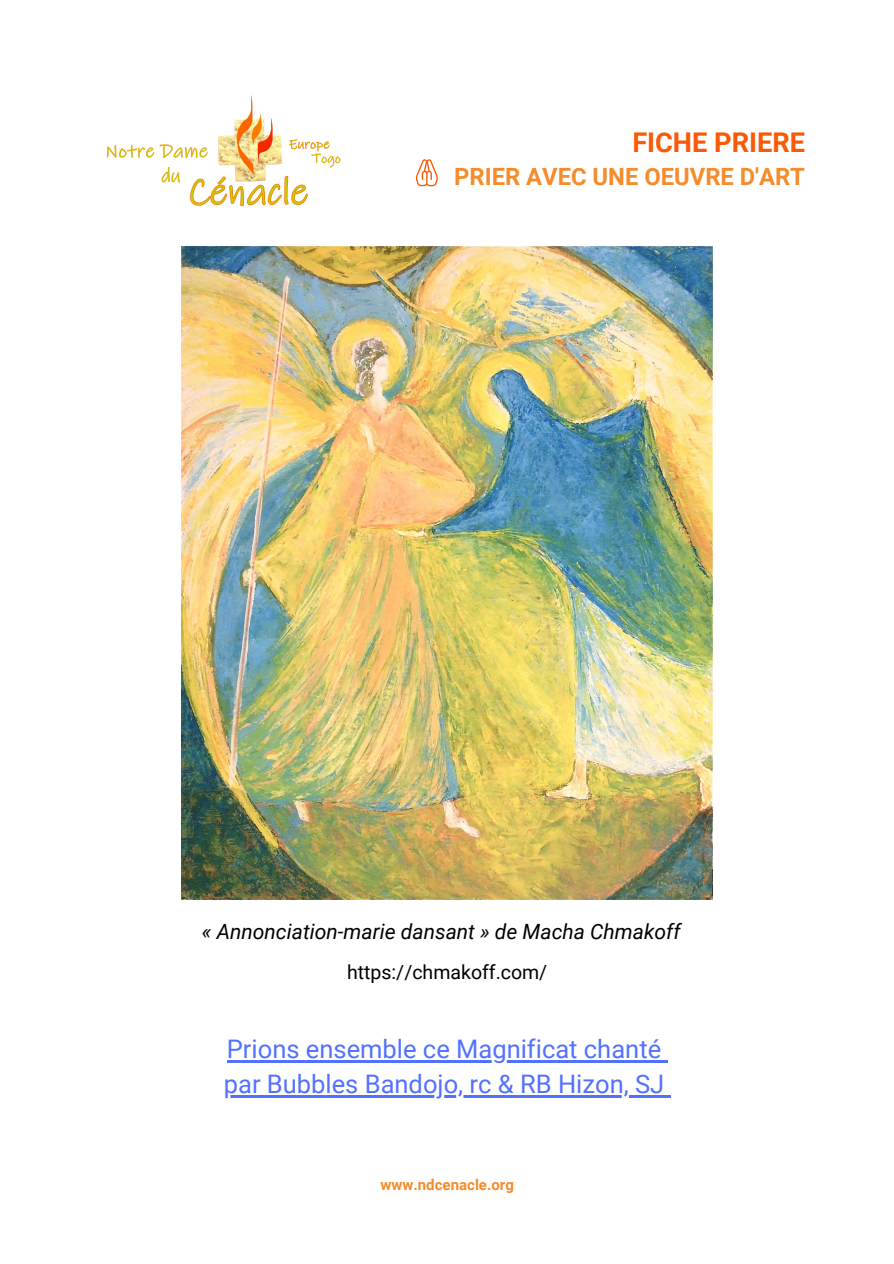
<style>
.page{position:relative;width:894px;height:1264px;background:#fff}
.page>*{position:absolute;margin:0;border:0;box-sizing:border-box;transform-origin:0 0}
.t1{font:700 27.15px "Roboto";color:#fb5905}
.t2{font:25.5px "Roboto";color:#5271ff}
.t3{font:700 23.7px "Roboto";color:#f58c2c}
.t4{font:italic 21px "Roboto";color:#000}
.t5{font:19.5px "Roboto";color:#000}
.t6{font:700 15px "Roboto";color:#f58c2c}
</style>
<div class="page">
<img style="left:106px;top:95px;width:235px;height:112px">
<svg style="left:415px;top:159px;width:23px;height:27px"></svg>
<img style="left:181px;top:246px;width:531px;height:653px">
<hr style="left:227px;top:1060px;width:434px;height:2px;background:#5271ff">
<svg style="left:661px;top:1060px;width:6px;height:2px"></svg>
<hr style="left:224px;top:1095px;width:440px;height:2px;background:#5271ff">
<svg style="left:664px;top:1095px;width:6px;height:2px"></svg>
<p class="t1" style="left:632px;top:127px;width:174px">FICHE PRIERE</p>
<p class="t3" style="left:454px;top:163px;width:352px">PRIER AVEC UNE OEUVRE D'ART</p>
<p class="t4" style="left:202px;top:919px;width:480px">« Annonciation-marie dansant » de Macha Chmakoff</p>
<p class="t5" style="left:347px;top:960px;width:202px">https://chmakoff.com/</p>
<p class="t2" style="left:227px;top:1034px;width:435px">Prions ensemble ce Magnificat chanté</p>
<p class="t2" style="left:224px;top:1069px;width:442px">par Bubbles Bandojo, rc &amp; RB Hizon, SJ</p>
<p class="t6" style="left:380px;top:1176px;width:135px">www.ndcenacle.org</p>
</div>
